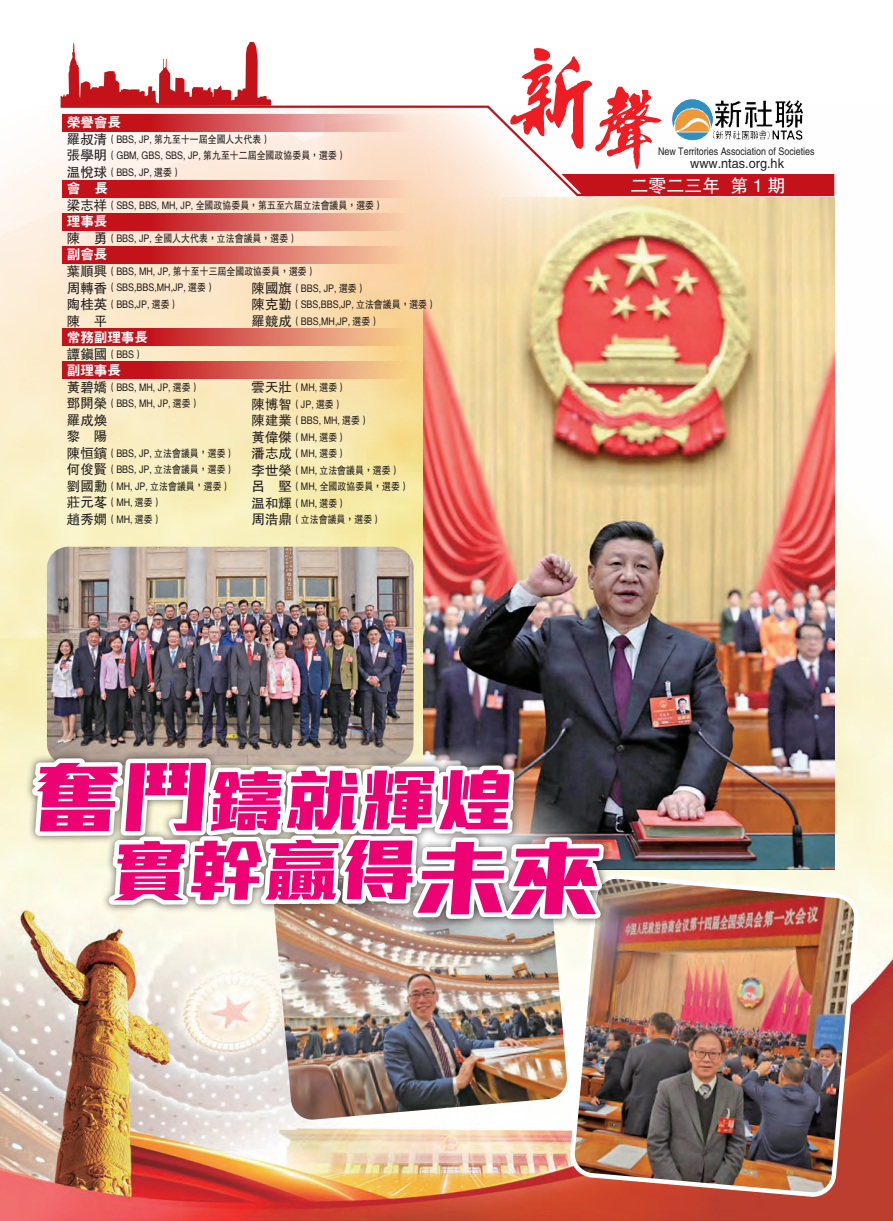
<style>
.page{position:relative;width:893px;height:1221px;background:#fff}
.page>*{position:absolute;margin:0;border:0;box-sizing:border-box;transform-origin:0 0}
.t1{font:18px "FZHTB B51 0";color:#fff}
.t2{font:13.5px "FZH4 B B51 0";color:#fff}
.t3{font:13.5px/16.5px "FZHTB B51 0";color:#231f20}
.t4{font:13.35px "FZHTB B51 0";color:#231f20;scale:.95 1}
.t5{font:10.5px/16.5px "FZHTB B51 0";color:#231f20;scale:.85 1}
.s1{font-size:13.5px}
.s2{font-family:"FZH4 B B51 0"}
</style>
<div class="page">
<img style="left:0;top:174px;width:893px;height:1046px">
<svg style="left:0;top:96px;width:423px;height:542px;background:#f9e8bf"></svg>
<img style="left:423px;top:197px;width:411px;height:672px">
<svg style="left:521px;top:48px;width:313px;height:148px"></svg>
<svg style="left:58px;top:104px;width:540px;height:93px"></svg>
<svg style="left:61px;top:42px;width:210px;height:64px"></svg>
<svg style="left:62px;top:114px;width:352px;height:17px;background:#d96566"></svg>
<svg style="left:62px;top:180px;width:352px;height:17px;background:#d9605c"></svg>
<svg style="left:62px;top:213px;width:352px;height:17px;background:#d85f59"></svg>
<svg style="left:62px;top:246px;width:352px;height:17px;background:#d85e55"></svg>
<svg style="left:62px;top:328px;width:352px;height:17px;background:#d85f4f"></svg>
<svg style="left:62px;top:361px;width:352px;height:17px;background:#d8604f"></svg>
<img style="left:47px;top:546px;width:367px;height:204px">
<img style="left:273px;top:927px;width:294px;height:193px">
<img style="left:567px;top:871px;width:295px;height:329px">
<div style="left:24px;top:750px;width:588px;height:177px;background:#231f20;opacity:.75"></div>
<svg style="left:32px;top:758px;width:572px;height:160px"></svg>
<p class="t2" style="left:67px;top:115px;width:55px">榮譽會長</p>
<p class="t5" style="left:67px;top:130px;width:330px"><span class="s1">羅叔清</span>（BBS, JP, 第九至十一屆全國人大代表）<br><span class="s1">張學明</span>（GBM, GBS, SBS, JP, 第九至十二屆全國政協委員<span class="s2">，</span>選委）<span class="s1">温悅球</span>（BBS, JP, 選委）</p>
<p class="t2" style="left:67px;top:181px;width:42px">會 長</p>
<p class="t5" style="left:67px;top:196px;width:373px"><span class="s1">梁志祥</span>（SBS, BBS, MH, JP, 全國政協委員，第五至六屆立法會議員，選委）</p>
<p class="t2" style="left:67px;top:214px;width:42px">理事長</p>
<p class="t5" style="left:67px;top:229px;width:272px"><span class="s1">陳　勇</span>（BBS, JP, 全國人大代表，立法會議員，選委）</p>
<p class="t2" style="left:67px;top:247px;width:42px">副會長</p>
<p class="t5" style="left:67px;top:262px;width:294px"><span class="s1">葉順興</span>（BBS, MH, JP, 第十至十三屆全國政協委員，選委）<span class="s1">周轉香</span>（SBS,BBS,MH,JP, 選委）<br><span class="s1">陶桂英</span>（BBS,JP, 選委）</p>
<p class="t3" style="left:67px;top:312px;width:42px">陳　平</p>
<p class="t2" style="left:67px;top:329px;width:82px">常務副理事長</p>
<p class="t5" style="left:67px;top:345px;width:91px"><span class="s1">譚鎮國</span>（BBS）</p>
<p class="t2" style="left:67px;top:362px;width:55px">副理事長</p>
<p class="t5" style="left:67px;top:378px;width:158px"><span class="s1">黃碧嬌</span>（BBS, MH, JP, 選委）<span class="s1">鄧開榮</span>（BBS, MH, JP, 選委）</p>
<p class="t3" style="left:67px;top:411px;width:42px">羅成煥黎　陽</p>
<p class="t5" style="left:67px;top:444px;width:199px"><span class="s1">陳恒鑌</span>（BBS, JP, 立法會議員<span class="s2">，</span>選委）<span class="s1">何俊賢</span>（BBS, JP, 立法會議員<span class="s2">，</span>選委）<span class="s1">劉國勳</span>（MH, JP, 立法會議員<span class="s2">，</span>選委）<span class="s1">莊元苳</span>（MH, 選委）<br><span class="s1">趙秀嫻</span>（MH, 選委）</p>
<p class="t5" style="left:252px;top:279px;width:219px"><span class="s1">陳國旗</span>（BBS, JP, 選委）<br><span class="s1">陳克勤</span>（SBS,BBS,JP, 立法會議員，選委）<span class="s1">羅競成</span>（BBS,MH,JP, 選委）</p>
<p class="t5" style="left:252px;top:378px;width:187px"><span class="s1">雲天壯</span>（MH, 選委）<br><span class="s1">陳博智</span>（JP, 選委）<br><span class="s1">陳建業</span>（BBS, MH, 選委）<br><span class="s1">黃偉傑</span>（MH, 選委）<br><span class="s1">潘志成</span>（MH, 選委）<br><span class="s1">李世榮</span>（MH, 立法會議員<span class="s2">，</span>選委）<span class="s1">呂　堅</span>（MH, 全國政協委員，選委）<span class="s1">温和輝</span>（MH, 選委）<br><span class="s1">周浩鼎</span>（立法會議員<span class="s2">，</span>選委）</p>
<p class="t5" style="left:658px;top:142px;width:186px">New Territories Association of Societies</p>
<p class="t4" style="left:690px;top:154px;width:100px">www.ntas.org.hk</p>
<h1 class="t1" style="left:630px;top:172px;width:156px">二零二三年 第 1 期</h1>
</div>
